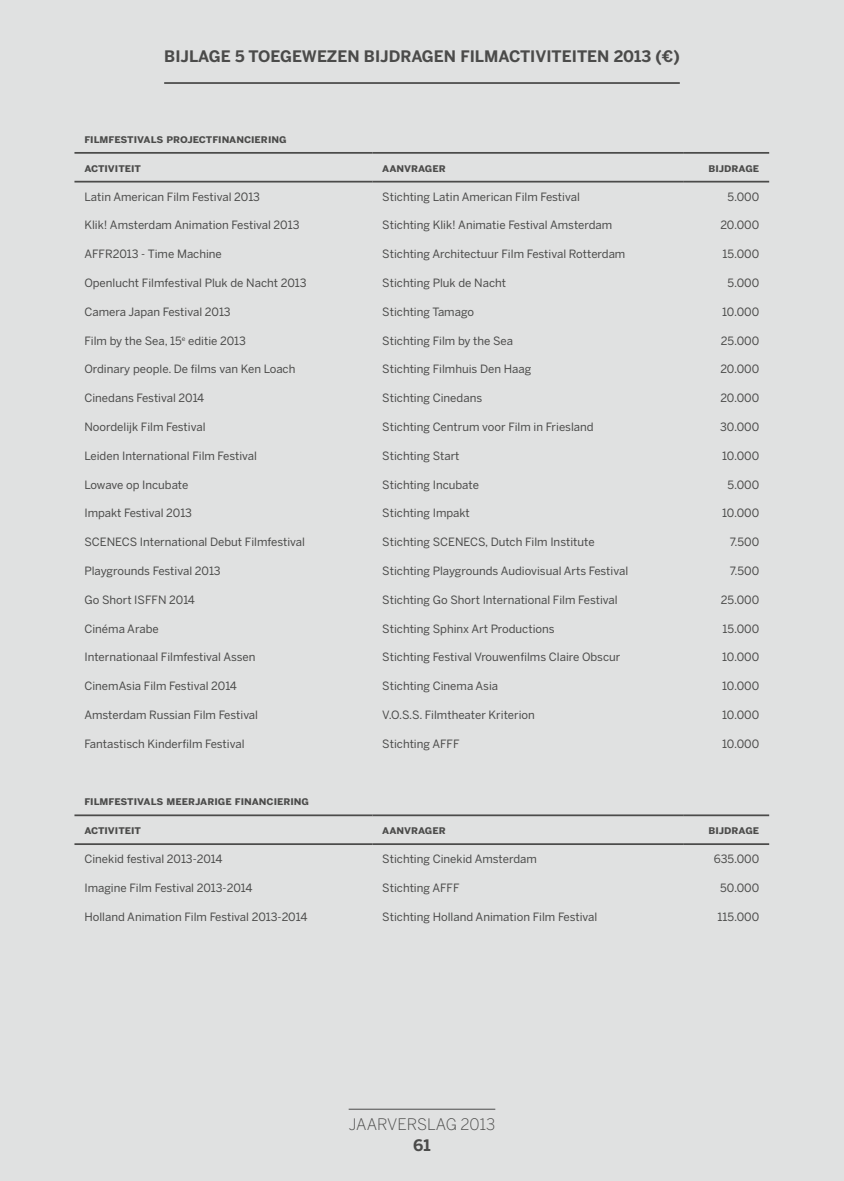
<style>
.page{position:relative;width:844px;height:1181px;background:#fff}
.page>*{position:absolute;margin:0;border:0;box-sizing:border-box;transform-origin:0 0}
.Alineastijl_4{font:700 15.75px "Benton Sans";color:#4b4b4a}
.t1{font:300 15.75px "Benton Sans";color:#4b4b4a}
.Alineastijl_1{font:11.38px "Benton Sans";color:#4b4b4a}
.t2{font:11.38px "Benton Sans Bold SC";color:#4b4b4a}
</style>
<div class="page">
<div style="left:0;top:0;width:843px;height:1181px;background:#e0e1e1"></div>
<hr style="left:348px;top:1108px;width:147px;height:1px;background:#4b4b4a">
<hr style="left:74px;top:181px;width:298px;height:1px;background:#4b4b4a">
<hr style="left:372px;top:181px;width:311px;height:1px;background:#4b4b4a">
<hr style="left:683px;top:181px;width:86px;height:1px;background:#4b4b4a">
<hr style="left:74px;top:843px;width:298px;height:2px;background:#4b4b4a">
<hr style="left:372px;top:843px;width:311px;height:2px;background:#4b4b4a">
<hr style="left:683px;top:843px;width:86px;height:2px;background:#4b4b4a">
<hr style="left:74px;top:152px;width:298px;height:2px;background:#4b4b4a">
<hr style="left:372px;top:152px;width:311px;height:2px;background:#4b4b4a">
<hr style="left:683px;top:152px;width:86px;height:2px;background:#4b4b4a">
<hr style="left:74px;top:814px;width:298px;height:2px;background:#4b4b4a">
<hr style="left:372px;top:814px;width:311px;height:2px;background:#4b4b4a">
<hr style="left:683px;top:814px;width:86px;height:2px;background:#4b4b4a">
<hr style="left:164px;top:82px;width:515px;height:2px;background:#4b4b4a">
<p class="Alineastijl_4" style="left:164px;top:47px;width:517px">BIJLAGE 5 TOEGEWEZEN BIJDRAGEN FILMACTIVITEITEN 2013 (€)</p>
<p class="t2" style="left:84px;top:132px;width:204px">FILMFESTIVALS PROJECTFINANCIERING</p>
<p class="t2" style="left:84px;top:161px;width:58px">ACTIVITEIT</p>
<p class="t2" style="left:382px;top:161px;width:65px">AANVRAGER</p>
<p class="t2" style="left:708px;top:161px;width:52px">BIJDRAGE</p>
<p class="Alineastijl_1" style="left:84px;top:190px;width:177px">Latin American Film Festival 2013</p>
<p class="Alineastijl_1" style="left:382px;top:190px;width:199px">Stichting Latin American Film Festival</p>
<p class="Alineastijl_1" style="left:727px;top:190px;width:33px">5.000</p>
<p class="Alineastijl_1" style="left:84px;top:218px;width:216px">Klik! Amsterdam Animation Festival 2013</p>
<p class="Alineastijl_1" style="left:382px;top:218px;width:231px">Stichting Klik! Animatie Festival Amsterdam</p>
<p class="Alineastijl_1" style="left:720px;top:218px;width:40px">20.000</p>
<p class="Alineastijl_1" style="left:84px;top:247px;width:139px">AFFR2013 - Time Machine</p>
<p class="Alineastijl_1" style="left:382px;top:247px;width:244px">Stichting Architectuur Film Festival Rotterdam</p>
<p class="Alineastijl_1" style="left:722px;top:247px;width:38px">15.000</p>
<p class="Alineastijl_1" style="left:84px;top:276px;width:224px">Openlucht Filmfestival Pluk de Nacht 2013</p>
<p class="Alineastijl_1" style="left:382px;top:276px;width:125px">Stichting Pluk de Nacht</p>
<p class="Alineastijl_1" style="left:727px;top:276px;width:33px">5.000</p>
<p class="Alineastijl_1" style="left:84px;top:305px;width:148px">Camera Japan Festival 2013</p>
<p class="Alineastijl_1" style="left:382px;top:305px;width:93px">Stichting Tamago</p>
<p class="Alineastijl_1" style="left:722px;top:305px;width:39px">10.000</p>
<p class="Alineastijl_1" style="left:84px;top:334px;width:163px">Film by the Sea, 15<sup>e</sup> editie 2013</p>
<p class="Alineastijl_1" style="left:382px;top:334px;width:132px">Stichting Film by the Sea</p>
<p class="Alineastijl_1" style="left:720px;top:334px;width:40px">25.000</p>
<p class="Alineastijl_1" style="left:84px;top:362px;width:212px">Ordinary people. De films van Ken Loach</p>
<p class="Alineastijl_1" style="left:382px;top:362px;width:150px">Stichting Filmhuis Den Haag</p>
<p class="Alineastijl_1" style="left:720px;top:362px;width:40px">20.000</p>
<p class="Alineastijl_1" style="left:84px;top:391px;width:121px">Cinedans Festival 2014</p>
<p class="Alineastijl_1" style="left:382px;top:391px;width:101px">Stichting Cinedans</p>
<p class="Alineastijl_1" style="left:720px;top:391px;width:40px">20.000</p>
<p class="Alineastijl_1" style="left:84px;top:420px;width:123px">Noordelijk Film Festival</p>
<p class="Alineastijl_1" style="left:382px;top:420px;width:213px">Stichting Centrum voor Film in Friesland</p>
<p class="Alineastijl_1" style="left:720px;top:420px;width:41px">30.000</p>
<p class="Alineastijl_1" style="left:84px;top:449px;width:174px">Leiden International Film Festival</p>
<p class="Alineastijl_1" style="left:382px;top:449px;width:79px">Stichting Start</p>
<p class="Alineastijl_1" style="left:722px;top:449px;width:39px">10.000</p>
<p class="Alineastijl_1" style="left:84px;top:478px;width:105px">Lowave op Incubate</p>
<p class="Alineastijl_1" style="left:382px;top:478px;width:98px">Stichting Incubate</p>
<p class="Alineastijl_1" style="left:727px;top:478px;width:33px">5.000</p>
<p class="Alineastijl_1" style="left:84px;top:506px;width:109px">Impakt Festival 2013</p>
<p class="Alineastijl_1" style="left:382px;top:506px;width:89px">Stichting Impakt</p>
<p class="Alineastijl_1" style="left:722px;top:506px;width:39px">10.000</p>
<p class="Alineastijl_1" style="left:84px;top:535px;width:222px">SCENECS International Debut Filmfestival</p>
<p class="Alineastijl_1" style="left:382px;top:535px;width:214px">Stichting SCENECS, Dutch Film Institute</p>
<p class="Alineastijl_1" style="left:729px;top:535px;width:31px">7.500</p>
<p class="Alineastijl_1" style="left:84px;top:564px;width:138px">Playgrounds Festival 2013</p>
<p class="Alineastijl_1" style="left:382px;top:564px;width:247px">Stichting Playgrounds Audiovisual Arts Festival</p>
<p class="Alineastijl_1" style="left:729px;top:564px;width:31px">7.500</p>
<p class="Alineastijl_1" style="left:84px;top:593px;width:112px">Go Short ISFFN 2014</p>
<p class="Alineastijl_1" style="left:382px;top:593px;width:237px">Stichting Go Short International Film Festival</p>
<p class="Alineastijl_1" style="left:720px;top:593px;width:40px">25.000</p>
<p class="Alineastijl_1" style="left:84px;top:622px;width:76px">Cinéma Arabe</p>
<p class="Alineastijl_1" style="left:382px;top:622px;width:174px">Stichting Sphinx Art Productions</p>
<p class="Alineastijl_1" style="left:722px;top:622px;width:38px">15.000</p>
<p class="Alineastijl_1" style="left:84px;top:650px;width:172px">Internationaal Filmfestival Assen</p>
<p class="Alineastijl_1" style="left:382px;top:650px;width:239px">Stichting Festival Vrouwenfilms Claire Obscur</p>
<p class="Alineastijl_1" style="left:722px;top:650px;width:39px">10.000</p>
<p class="Alineastijl_1" style="left:84px;top:679px;width:154px">CinemAsia Film Festival 2014</p>
<p class="Alineastijl_1" style="left:382px;top:679px;width:117px">Stichting Cinema Asia</p>
<p class="Alineastijl_1" style="left:722px;top:679px;width:39px">10.000</p>
<p class="Alineastijl_1" style="left:84px;top:708px;width:175px">Amsterdam Russian Film Festival</p>
<p class="Alineastijl_1" style="left:382px;top:708px;width:154px">V.O.S.S. Filmtheater Kriterion</p>
<p class="Alineastijl_1" style="left:722px;top:708px;width:39px">10.000</p>
<p class="Alineastijl_1" style="left:84px;top:737px;width:162px">Fantastisch Kinderfilm Festival</p>
<p class="Alineastijl_1" style="left:382px;top:737px;width:79px">Stichting AFFF</p>
<p class="Alineastijl_1" style="left:722px;top:737px;width:39px">10.000</p>
<p class="t2" style="left:84px;top:794px;width:226px">FILMFESTIVALS MEERJARIGE FINANCIERING</p>
<p class="t2" style="left:84px;top:823px;width:58px">ACTIVITEIT</p>
<p class="t2" style="left:382px;top:823px;width:65px">AANVRAGER</p>
<p class="t2" style="left:708px;top:823px;width:52px">BIJDRAGE</p>
<p class="Alineastijl_1" style="left:84px;top:852px;width:140px">Cinekid festival 2013-2014</p>
<p class="Alineastijl_1" style="left:382px;top:852px;width:156px">Stichting Cinekid Amsterdam</p>
<p class="Alineastijl_1" style="left:713px;top:852px;width:47px">635.000</p>
<p class="Alineastijl_1" style="left:84px;top:881px;width:169px">Imagine Film Festival 2013-2014</p>
<p class="Alineastijl_1" style="left:382px;top:881px;width:79px">Stichting AFFF</p>
<p class="Alineastijl_1" style="left:720px;top:881px;width:40px">50.000</p>
<p class="Alineastijl_1" style="left:84px;top:909px;width:224px">Holland Animation Film Festival 2013-2014</p>
<p class="Alineastijl_1" style="left:382px;top:909px;width:216px">Stichting Holland Animation Film Festival</p>
<p class="Alineastijl_1" style="left:717px;top:909px;width:43px">115.000</p>
<h1 class="t1" style="left:348px;top:1115px;width:148px">JAARVERSLAG 2013</h1>
<h1 class="Alineastijl_4" style="left:413px;top:1136px;width:19px">61</h1>
</div>
